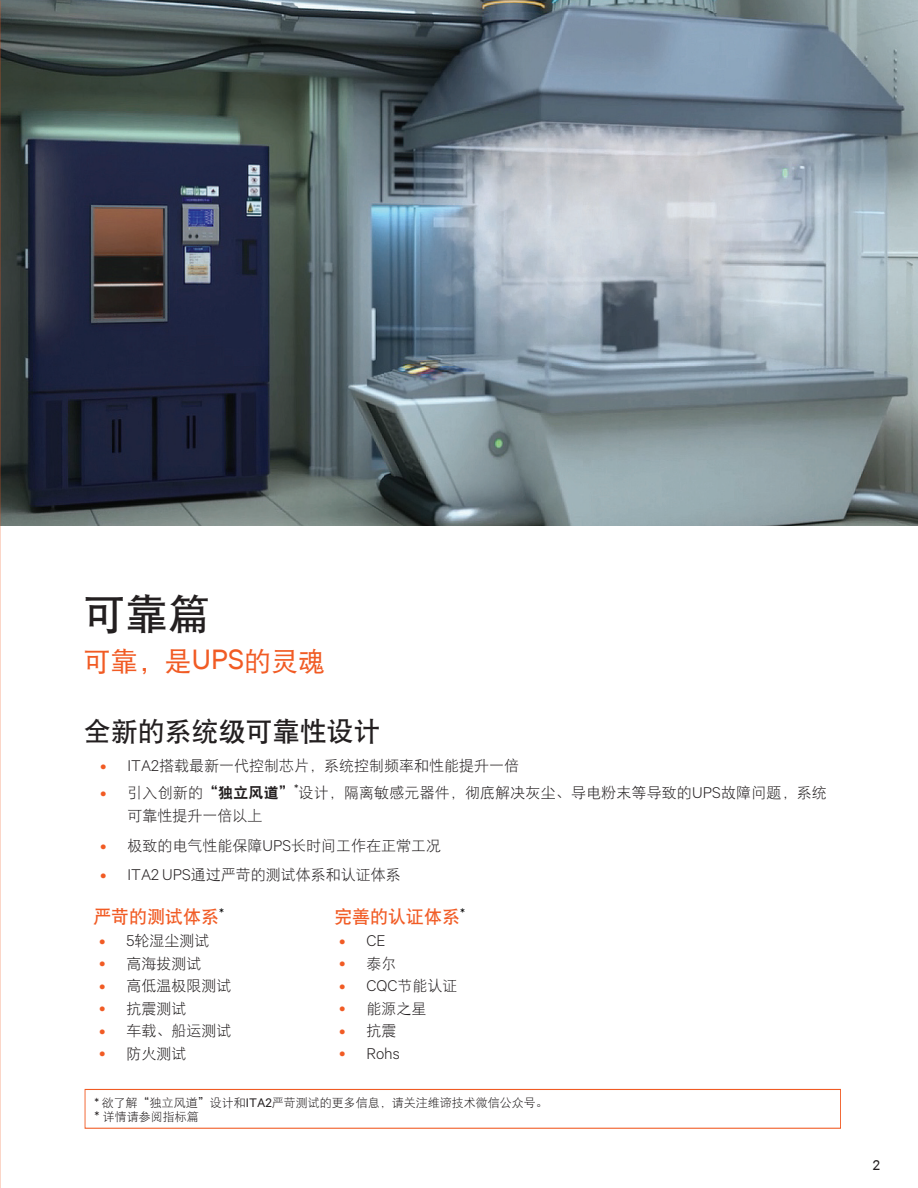
<style>
.page{position:relative;width:918px;height:1188px;background:#fff}
.page>*{position:absolute;margin:0;border:0;box-sizing:border-box;transform-origin:0 0}
.t1{font:42px "DF Hei GB W7";color:#231f20}
.t2{font:27px "DF Hei GB W7";color:#231f20}
.t3{font:27px "DF Hei GB W5";color:#f15b24}
.t4{font:18px "DF Hei GB W7";color:#f15b24}
.t5{font:15px/23.1px "DF Hei GB W3";color:#231f20}
.t6{font:300 15px "Calibre";color:#231f20}
.t7{font:13.5px "Calibre";color:#231f20}
.t8{font:12px/14.4px "DF Hei GB W3";color:#231f20}
.s1{font-family:"Calibre"}
.s2{font-family:"Calibre";font-weight:600;font-size:13.5px;color:#f15b24}
.s3{font-family:"Calibre";font-weight:300}
.s4{font-family:"DF Hei GB W9"}
.s5{font-weight:600;font-size:13.5px;color:#f15b24}
.s6{font-family:"DF Hei GB W5"}
.s7{font-family:"Calibre";font-size:15px}
</style>
<div class="page">
<img style="left:0;top:0;width:918px;height:526px">
<div style="left:85px;top:1089px;width:756px;height:40px;border:1px solid #f15b24"></div>
<p class="t1" style="left:84px;top:591px;width:127px">可靠篇</p>
<p class="t3" style="left:84px;top:647px;width:243px">可靠，是<span class="s1">UPS</span>的灵魂</p>
<p class="t2" style="left:84px;top:716px;width:298px">全新的系统级可靠性设计</p>
<p class="t5" style="left:101px;top:754px;width:420px"><span class="s2">•</span> <span class="s3">ITA2</span>搭载最新一代控制芯片，系统控制频率和性能提升一倍</p>
<p class="t5" style="left:128px;top:781px;width:701px;text-indent:-27px"><span class="s2">•</span> 引入创新的<span class="s4">“独立风道”</span><sup>*</sup>设计，隔离敏感元器件，彻底解决灰尘、导电粉末等导致的<span class="s3">UPS</span>故障问题，系统可靠性提升一倍以上</p>
<p class="t5" style="left:101px;top:833px;width:342px"><span class="s2">•</span> 极致的电气性能保障<span class="s3">UPS</span>长时间工作在正常工况</p>
<p class="t5" style="left:101px;top:863px;width:302px"><span class="s2">•</span> <span class="s3">ITA2 UPS</span>通过严苛的测试体系和认证体系</p>
<p class="t4" style="left:93px;top:907px;width:132px">严苛的测试体系<sup>*</sup></p>
<p class="t5" style="left:100px;top:929px;width:112px"><span class="s2">•</span> <span class="s3">5</span>轮湿尘测试</p>
<p class="t5" style="left:100px;top:952px;width:103px"><span class="s2">•</span> 高海拔测试</p>
<p class="t5" style="left:100px;top:974px;width:133px"><span class="s2">•</span> 高低温极限测试</p>
<p class="t5" style="left:100px;top:997px;width:88px"><span class="s2">•</span> 抗震测试</p>
<p class="t5" style="left:100px;top:1019px;width:133px"><span class="s2">•</span> 车载、船运测试</p>
<p class="t5" style="left:100px;top:1042px;width:88px"><span class="s2">•</span> 防火测试</p>
<p class="t4" style="left:334px;top:907px;width:132px">完善的认证体系<sup>*</sup></p>
<p class="t6" style="left:340px;top:931px;width:48px"><span class="s5">•</span> CE</p>
<p class="t5" style="left:340px;top:952px;width:59px"><span class="s2">•</span> 泰尔</p>
<p class="t5" style="left:340px;top:974px;width:120px"><span class="s2">•</span> <span class="s3">CQC</span>节能认证</p>
<p class="t5" style="left:340px;top:997px;width:88px"><span class="s2">•</span> 能源之星</p>
<p class="t5" style="left:340px;top:1019px;width:59px"><span class="s2">•</span> 抗震</p>
<p class="t6" style="left:340px;top:1043px;width:62px"><span class="s5">•</span> Rohs</p>
<p class="t8" style="left:95px;top:1095px;width:455px"><span class="s1">*</span> 欲了解<span class="s6">“</span>独立风道<span class="s6">”</span>设计和<span class="s1">ITA2</span>严苛测试的更多信息，请关注维谛技术微信公众号。<span class="s7">*</span> 详情请参阅指标篇</p>
<p class="t7" style="left:873px;top:1156px;width:9px">2</p>
</div>
